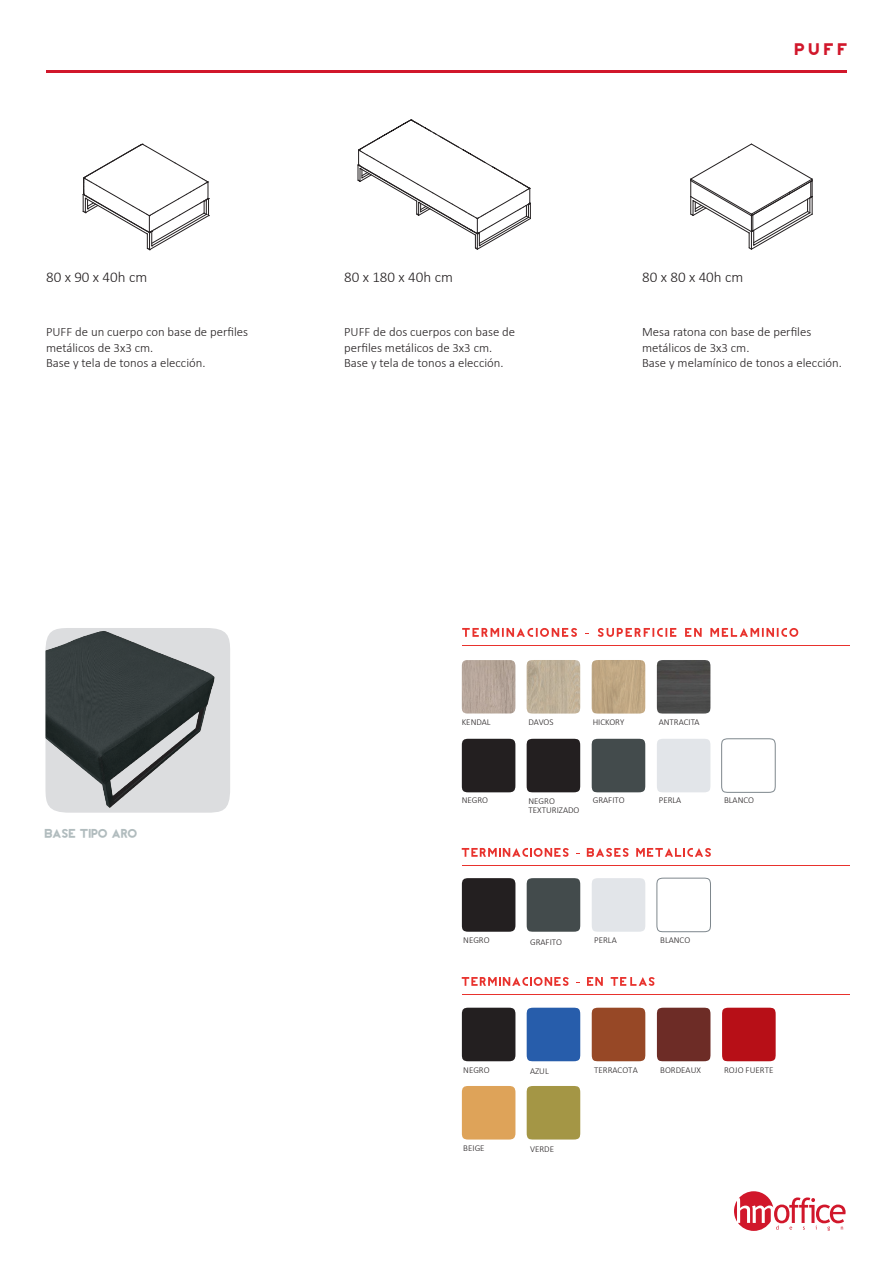
<style>
.page{position:relative;width:893px;height:1262px;background:#fff}
.page>*{position:absolute;margin:0;border:0;box-sizing:border-box;transform-origin:0 0}
.t1{font:800 21px "Westmount";color:#d1172b}
.t2{font:300 15px "Calibri";color:#231f20}
.t3{font:300 12.75px/15.3px "Calibri";color:#231f20}
.t4{font:12px "REVOLUTION";color:#b1bcbe}
.t5{font:300 9px/9.3px "Calibri";color:#231f20}
</style>
<div class="page">
<svg style="left:734px;top:1191px;width:111px;height:39px"></svg>
<hr style="left:46px;top:70px;width:800px;height:3px;background:#d1172b">
<img style="left:45px;top:628px;width:185px;height:185px">
<img style="left:462px;top:660px;width:53px;height:53px">
<img style="left:526px;top:660px;width:54px;height:53px">
<img style="left:591px;top:660px;width:54px;height:53px">
<div style="left:462px;top:738px;width:53px;height:54px;background:#231f20"></div>
<div style="left:526px;top:738px;width:54px;height:54px;background:#231f20"></div>
<div style="left:591px;top:738px;width:54px;height:54px;background:#434b4c"></div>
<img style="left:656px;top:660px;width:54px;height:53px">
<div style="left:657px;top:739px;width:53px;height:53px;background:#e2e5e9"></div>
<svg style="left:721px;top:738px;width:54px;height:54px"></svg>
<div style="left:721px;top:738px;width:54px;height:54px;border:1px solid #7e878d;border-radius:7px"></div>
<svg style="left:82px;top:144px;width:127px;height:106px"></svg>
<svg style="left:357px;top:119px;width:174px;height:131px"></svg>
<svg style="left:690px;top:143px;width:122px;height:107px"></svg>
<hr style="left:462px;top:645px;width:387px;height:1px;background:#e8322d">
<svg style="left:462px;top:628px;width:115px;height:9px"></svg>
<svg style="left:597px;top:628px;width:201px;height:9px"></svg>
<svg style="left:461px;top:848px;width:107px;height:8px"></svg>
<svg style="left:586px;top:848px;width:42px;height:8px"></svg>
<svg style="left:636px;top:848px;width:75px;height:8px"></svg>
<hr style="left:462px;top:865px;width:387px;height:1px;background:#e8322d">
<svg style="left:461px;top:977px;width:107px;height:8px"></svg>
<svg style="left:587px;top:977px;width:16px;height:8px"></svg>
<svg style="left:610px;top:977px;width:44px;height:8px"></svg>
<hr style="left:462px;top:994px;width:387px;height:1px;background:#e8322d">
<div style="left:462px;top:878px;width:53px;height:53px;background:#231f20"></div>
<div style="left:526px;top:878px;width:54px;height:53px;background:#434b4c"></div>
<div style="left:592px;top:878px;width:53px;height:53px;background:#e2e5e9"></div>
<svg style="left:656px;top:878px;width:54px;height:53px"></svg>
<div style="left:656px;top:877px;width:55px;height:55px;border:1px solid #7e878d;border-radius:7px"></div>
<div style="left:462px;top:1007px;width:53px;height:54px;background:#231f20"></div>
<div style="left:526px;top:1007px;width:54px;height:54px;background:#275dab"></div>
<div style="left:591px;top:1007px;width:54px;height:54px;background:#974826"></div>
<div style="left:656px;top:1007px;width:54px;height:54px;background:#6d2c26"></div>
<div style="left:722px;top:1007px;width:53px;height:54px;background:#b70f17"></div>
<div style="left:462px;top:1086px;width:53px;height:53px;background:#dea359"></div>
<div style="left:526px;top:1086px;width:54px;height:53px;background:#a49645"></div>
<p class="t2" style="left:46px;top:268px;width:103px">80 x 90 x 40h cm</p>
<p class="t3" style="left:46px;top:324px;width:203px">PUFF de un cuerpo con base de perfiles metálicos de 3x3 cm.<br>Base y tela de tonos a elección.</p>
<p class="t2" style="left:344px;top:268px;width:110px">80 x 180 x 40h cm</p>
<p class="t3" style="left:344px;top:324px;width:173px">PUFF de dos cuerpos con base de perfiles metálicos de 3x3 cm.<br>Base y tela de tonos a elección.</p>
<h1 class="t1" style="left:792px;top:37px;width:58px">PUFF</h1>
<p class="t2" style="left:642px;top:268px;width:103px">80 x 80 x 40h cm</p>
<p class="t3" style="left:642px;top:324px;width:201px">Mesa ratona con base de perfiles metálicos de 3x3 cm.<br>Base y melamínico de tonos a elección.</p>
<p class="t4" style="left:44px;top:823px;width:94px">BASE TIPO ARO</p>
<p class="t5" style="left:462px;top:717px;width:30px">KENDAL</p>
<p class="t5" style="left:528px;top:717px;width:26px">DAVOS</p>
<p class="t5" style="left:592px;top:717px;width:33px">HICKORY</p>
<p class="t5" style="left:462px;top:795px;width:28px">NEGRO</p>
<p class="t5" style="left:528px;top:796px;width:52px">NEGRO<br>TEXTURIZADO</p>
<p class="t5" style="left:592px;top:795px;width:33px">GRAFITO</p>
<p class="t5" style="left:658px;top:717px;width:42px">ANTRACITA</p>
<p class="t5" style="left:658px;top:795px;width:24px">PERLA</p>
<p class="t5" style="left:724px;top:795px;width:32px">BLANCO</p>
<p class="t5" style="left:463px;top:935px;width:28px">NEGRO</p>
<p class="t5" style="left:530px;top:937px;width:33px">GRAFITO</p>
<p class="t5" style="left:594px;top:935px;width:24px">PERLA</p>
<p class="t5" style="left:660px;top:935px;width:32px">BLANCO</p>
<p class="t5" style="left:463px;top:1065px;width:28px">NEGRO</p>
<p class="t5" style="left:530px;top:1066px;width:20px">AZUL</p>
<p class="t5" style="left:594px;top:1065px;width:45px">TERRACOTA</p>
<p class="t5" style="left:660px;top:1065px;width:42px">BORDEAUX</p>
<p class="t5" style="left:724px;top:1065px;width:51px">ROJO FUERTE</p>
<p class="t5" style="left:463px;top:1143px;width:23px">BEIGE</p>
<p class="t5" style="left:530px;top:1144px;width:26px">VERDE</p>
</div>
